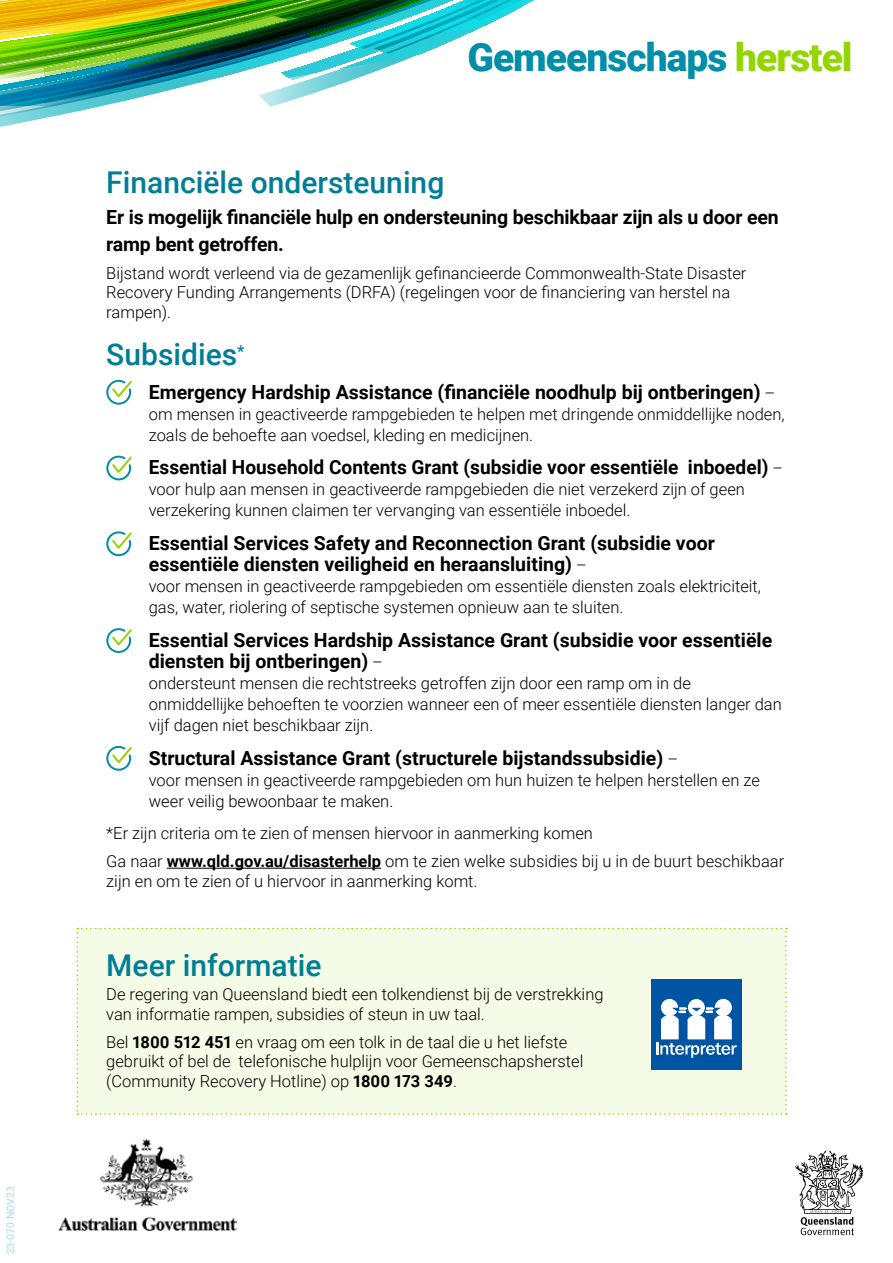
<style>
.page{position:relative;width:893px;height:1263px;background:#fff}
.page>*{position:absolute;margin:0;border:0;box-sizing:border-box;transform-origin:0 0}
.t1{font:900 39px "Roboto";letter-spacing:-.025em;color:#008ea8}
.t2{font:500 30px "Roboto";color:#007e96}
.t3{font:700 19.5px/21px "Roboto";color:#000}
.t4{font:300 16.5px/21px "Roboto";color:#000}
.t5{font:10.5px "Roboto";color:#a8dde3}
.s1{color:#93d500}
.s2{font-weight:300;font-size:16.5px}
.s3{font-weight:700}
</style>
<div class="page">
<svg style="left:0;top:115px;width:59px;height:12px"></svg>
<img style="left:0;top:0;width:535px;height:115px">
<svg style="left:795px;top:1150px;width:68px;height:85px"></svg>
<img style="left:58px;top:1139px;width:178px;height:92px">
<hr style="left:167px;top:868px;width:214px;height:1px;background:#000">
<svg style="left:106px;top:380px;width:26px;height:25px"></svg>
<svg style="left:106px;top:456px;width:26px;height:24px"></svg>
<svg style="left:106px;top:531px;width:26px;height:25px"></svg>
<svg style="left:106px;top:628px;width:26px;height:25px"></svg>
<svg style="left:106px;top:746px;width:26px;height:25px"></svg>
<svg style="left:77px;top:928px;width:710px;height:187px;background:#e8f3e2"></svg>
<p class="t5" style="left:3px;top:1254px;width:70px;rotate:-90deg">23-070 NOV23</p>
<h1 class="t1" style="left:467px;top:29px;width:387px">Gemeenschaps <span class="s1">herstel</span></h1>
<h2 class="t2" style="left:106px;top:161px;width:340px">Financiële ondersteuning</h2>
<p class="t3" style="left:106px;top:203px;width:674px;line-height:27px">Er is mogelijk financiële hulp en ondersteuning beschikbaar zijn als u door een ramp bent getroffen.</p>
<p class="t4" style="left:106px;top:263px;width:642px;line-height:19.5px">Bijstand wordt verleend via de gezamenlijk gefinancieerde Commonwealth-State Disaster<br>Recovery Funding Arrangements (DRFA) (regelingen voor de financiering van herstel na rampen).</p>
<h2 class="t2" style="left:106px;top:333px;width:140px">Subsidies<sup>*</sup></h2>
<p class="t3" style="left:149px;top:380px;width:628px">Emergency Hardship Assistance (financiële noodhulp bij ontberingen) <span class="s2">–</span></p>
<p class="t4" style="left:149px;top:403px;width:637px">om mensen in geactiveerde rampgebieden te helpen met dringende onmiddellijke noden, zoals de behoefte aan voedsel, kleding en medicijnen.</p>
<p class="t3" style="left:149px;top:456px;width:636px">Essential Household Contents Grant (subsidie voor essentiële inboedel) <span class="s2">–</span></p>
<p class="t4" style="left:149px;top:478px;width:598px">voor hulp aan mensen in geactiveerde rampgebieden die niet verzekerd zijn of geen verzekering kunnen claimen ter vervanging van essentiële inboedel.</p>
<p class="t3" style="left:149px;top:532px;width:567px">Essential Services Safety and Reconnection Grant (subsidie voor essentiële diensten veiligheid en heraansluiting) <span class="s2">–</span></p>
<p class="t4" style="left:149px;top:575px;width:614px">voor mensen in geactiveerde rampgebieden om essentiële diensten zoals elektriciteit, gas, water, riolering of septische systemen opnieuw aan te sluiten.</p>
<p class="t3" style="left:149px;top:629px;width:625px">Essential Services Hardship Assistance Grant (subsidie voor essentiële diensten bij ontberingen) <span class="s2">–</span></p>
<p class="t4" style="left:149px;top:672px;width:634px">ondersteunt mensen die rechtstreeks getroffen zijn door een ramp om in de onmiddellijke behoeften te voorzien wanneer een of meer essentiële diensten langer dan vijf dagen niet beschikbaar zijn.</p>
<p class="t3" style="left:149px;top:746px;width:531px">Structural Assistance Grant (structurele bijstandssubsidie) <span class="s2">–</span></p>
<p class="t4" style="left:149px;top:769px;width:613px">voor mensen in geactiveerde rampgebieden om hun huizen te helpen herstellen en ze weer veilig bewoonbaar te maken.</p>
<p class="t4" style="left:106px;top:818px;width:679px;line-height:28px">*Er zijn criteria om te zien of mensen hiervoor in aanmerking komen<br>Ga naar <span class="s3">www.qld.gov.au/disasterhelp</span> om te zien welke subsidies bij u in de buurt beschikbaar</p>
<p class="t4" style="left:106px;top:869px;width:373px">zijn en om te zien of u hiervoor in aanmerking komt.</p>
<h2 class="t2" style="left:106px;top:944px;width:217px">Meer informatie</h2>
<p class="t4" style="left:106px;top:984px;width:499px;line-height:19.5px">De regering van Queensland biedt een tolkendienst bij de verstrekking van informatie rampen, subsidies of steun in uw taal.</p>
<p class="t4" style="left:106px;top:1031px;width:479px;line-height:19.5px">Bel <span class="s3">1800 512 451</span> en vraag om een tolk in de taal die u het liefste gebruikt of bel de telefonische hulplijn voor Gemeenschapsherstel (Community Recovery Hotline) op <span class="s3">1800 173 349</span>.</p>
</div>
